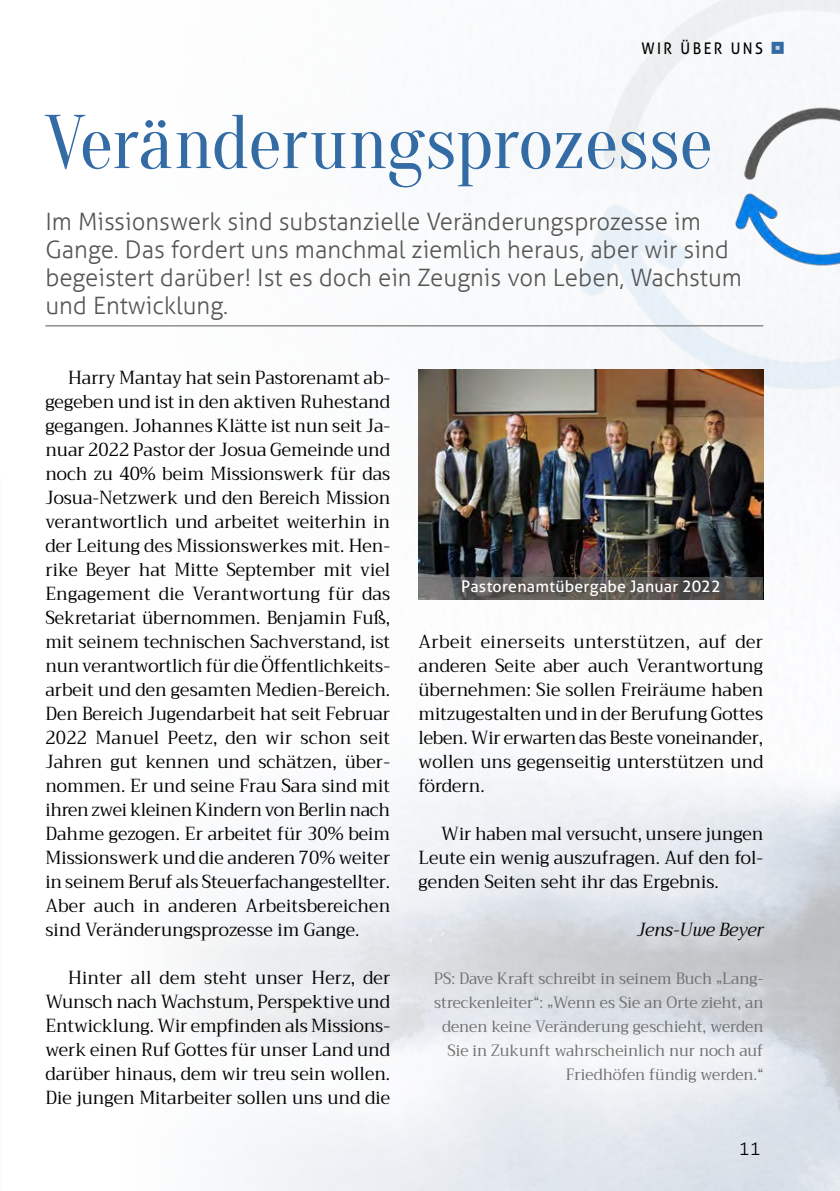
<style>
.page{position:relative;width:840px;height:1191px;background:#fff}
.page>*{position:absolute;margin:0;border:0;box-sizing:border-box;transform-origin:0 0}
.t1{font:76px "Oranienbaum";letter-spacing:-.01em;color:#336ba4}
.t2{font:300 24px/28px "Aller";color:#565655}
.t3{font:18.4px/24px "Trirong";color:#000;text-align:justify;scale:.95 1}
.t4{font:italic 18.4px "Trirong";color:#000;scale:.95 1}
.t5{font:300 18px "Aller";color:#000}
.t6{font:16px/24px "Trirong";color:#6e6e6e;text-align:right;scale:.95 1}
.t7{font:16px "Aller";letter-spacing:.015em;color:#fff}
.t8{font:16px "Aller";letter-spacing:.17em;color:#000;scale:.9 1}
</style>
<div class="page">
<img style="left:45px;top:0;width:794px;height:1191px">
<svg style="left:771px;top:42px;width:12px;height:12px"></svg>
<hr style="left:45px;top:325px;width:718px;height:1px;background:#565655">
<div style="left:43px;top:368px;width:365px;height:757px;background:#fff"></div>
<div style="left:416px;top:633px;width:365px;height:467px;background:#fff;opacity:.75"></div>
<img style="left:649px;top:105px;width:190px;height:167px">
<img style="left:418px;top:370px;width:345px;height:207px">
<svg style="left:418px;top:577px;width:345px;height:22px;background:#5b5856"></svg>
<p class="t8" style="left:641px;top:38px;width:137px">Wi r übe r un s</p>
<h1 class="t1" style="left:45px;top:100px;width:668px">Veränderungsprozesse</h1>
<h2 class="t2" style="left:45px;top:208px;width:697px">Im Missionswerk sind substanzielle Veränderungsprozesse im Gange. Das fordert uns manchmal ziemlich heraus, aber wir sind begeistert darüber! Ist es doch ein Zeugnis von Leben, Wachstum und Entwicklung.</h2>
<p class="t3" style="left:45px;top:366px;width:364px;text-indent:23px">Harry Mantay hat sein Pastorenamt ab&shy;gegeben und ist in den aktiven Ruhestand gegangen. Johannes Klätte ist nun seit Ja&shy;nuar 2022 Pastor der Josua Gemeinde und noch zu 40% beim Missionswerk für das Josua-Netzwerk und den Bereich Mission verantwortlich und arbeitet weiterhin in der Leitung des Missionswerkes mit. Hen&shy;rike Beyer hat Mitte September mit viel Engagement die Verantwortung für das Sekretariat übernommen. Benjamin Fuß, mit seinem technischen Sachverstand, ist nun verantwortlich für die Öffentlichkeits&shy;arbeit und den gesamten Medien-Bereich.<br>Den Bereich Jugendarbeit hat seit Februar 2022 Manuel Peetz, den wir schon seit Jahren gut kennen und schätzen, über&shy;nommen. Er und seine Frau Sara sind mit ihren zwei kleinen Kindern von Berlin nach Dahme gezogen. Er arbeitet für 30% beim Missionswerk und die anderen 70% weiter in seinem Beruf als Steuerfachangestellter.<br>Aber auch in anderen Arbeitsbereichen sind Veränderungsprozesse im Gange.</p>
<p class="t3" style="left:45px;top:966px;width:364px;text-indent:23px">Hinter all dem steht unser Herz, der Wunsch nach Wachstum, Perspektive und Entwicklung. Wir empfinden als Missions&shy;werk einen Ruf Gottes für unser Land und darüber hinaus, dem wir treu sein wollen.<br>Die jungen Mitarbeiter sollen uns und die</p>
<p class="t7" style="left:461px;top:577px;width:261px">Pastorenamtübergabe Januar 2022</p>
<p class="t3" style="left:418px;top:630px;width:364px">Arbeit einerseits unterstützen, auf der anderen Seite aber auch Verantwortung übernehmen: Sie sollen Freiräume haben mitzugestalten und in der Berufung Gottes leben. Wir erwarten das Beste voneinander, wollen uns gegenseitig unterstützen und fördern.</p>
<p class="t3" style="left:418px;top:822px;width:364px;text-indent:23px">Wir haben mal versucht, unsere jungen Leute ein wenig auszufragen. Auf den fol&shy;genden Seiten seht ihr das Ergebnis.</p>
<p class="t4" style="left:637px;top:915px;width:134px">Jens-Uwe Beyer</p>
<p class="t6" style="left:433px;top:967px;width:348px">PS: Dave Kraft schreibt in seinem Buch „Lang&shy;streckenleiter“: „Wenn es Sie an Orte zieht, an denen keine Veränderung geschieht, werden Sie in Zukunft wahrscheinlich nur noch auf Friedhöfen fündig werden.“</p>
<p class="t5" style="left:738px;top:1137px;width:23px">11</p>
</div>
